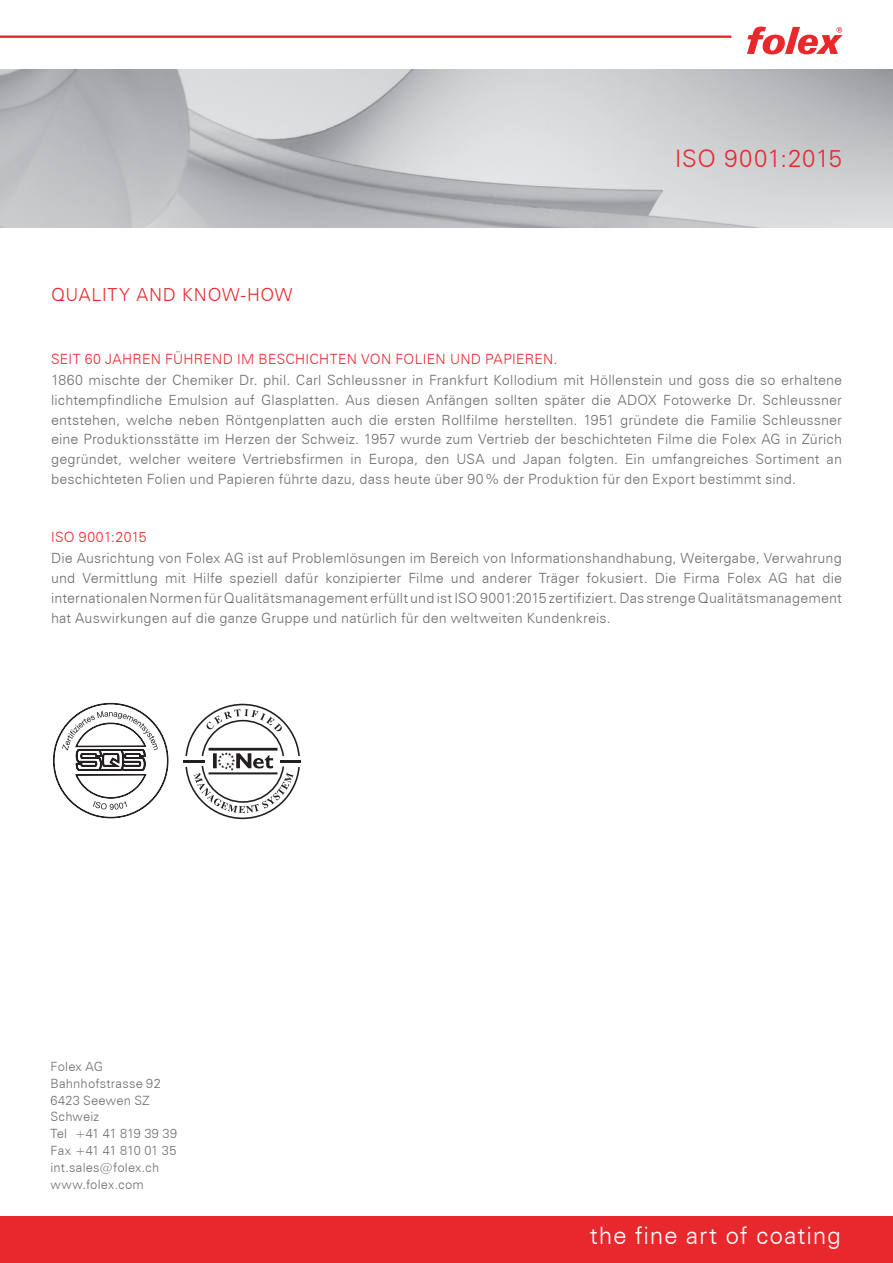
<style>
.page{position:relative;width:893px;height:1263px;background:#fff}
.page>*{position:absolute;margin:0;border:0;box-sizing:border-box;transform-origin:0 0}
.grundtext{font:300 24px "Zurich BT";letter-spacing:.035em;color:#fff}
.newsletter{font:300 24px "Zurich BT";letter-spacing:.035em;color:#e9282d}
.titel{font:300 18px "Zurich BT";letter-spacing:.035em;color:#e9282d}
._1_9-P_Prod_Beschr{font:300 14.1px/19.8px "Zurich BT";letter-spacing:.01em;color:#6c6d70;text-align:justify}
._01übertitelchen{font:300 14.1px "Zurich BT";letter-spacing:.02em;color:#e9282d}
.adresse{font:300 12.75px "Zurich BT";letter-spacing:.015em;color:#6c6d70}
.adresse-2{font:300 12.75px "Zurich BT";letter-spacing:-.01em;color:#6c6d70}
.adresse-3{font:300 12.75px "Zurich BT";letter-spacing:-.005em;color:#6c6d70}
</style>
<div class="page">
<hr style="left:0;top:35px;width:731px;height:3px;background:#e9282d">
<svg style="left:747px;top:27px;width:95px;height:27px"></svg>
<div style="left:0;top:1216px;width:893px;height:47px;background:#e9282d"></div>
<svg style="left:185px;top:703px;width:116px;height:117px"></svg>
<hr style="left:183px;top:760px;width:22px;height:3px;background:#231f20">
<hr style="left:280px;top:760px;width:21px;height:2px;background:#231f20">
<svg style="left:53px;top:702px;width:116px;height:117px"></svg>
<p class="titel" style="left:51px;top:284px;width:243px">QUALITY AND KNOW-HOW</p>
<p class="newsletter" style="left:675px;top:144px;width:168px">ISO 9001:2015</p>
<p class="_01übertitelchen" style="left:51px;top:350px;width:508px">SEIT 60 JAHREN FÜHREND IM BESCHICHTEN VON FOLIEN UND PAPIEREN.</p>
<p class="_1_9-P_Prod_Beschr" style="left:51px;top:370px;width:792px">1860 mischte der Chemiker Dr. phil. Carl Schleussner in Frankfurt Kollodium mit Höllenstein und goss die so erhaltene lichtempfindliche Emulsion auf Glasplatten. Aus diesen Anfängen sollten später die ADOX Fotowerke Dr. Schleussner entstehen, welche neben Röntgenplatten auch die ersten Rollfilme herstellten. 1951 gründete die Familie Schleussner eine Produktionsstätte im Herzen der Schweiz. 1957 wurde zum Vertrieb der beschichteten Filme die Folex AG in Zürich gegründet, welcher weitere Vertriebsfirmen in Europa, den USA und Japan folgten. Ein umfangreiches Sortiment an beschichteten Folien und Papieren führte dazu, dass heute über 90% der Produktion für den Export bestimmt sind.</p>
<p class="_01übertitelchen" style="left:51px;top:528px;width:97px">ISO 9001:2015</p>
<p class="_1_9-P_Prod_Beschr" style="left:51px;top:548px;width:792px">Die Ausrichtung von Folex AG ist auf Problemlösungen im Bereich von Informationshandhabung, Weitergabe, Verwahrung und Vermittlung mit Hilfe speziell dafür konzipierter Filme und anderer Träger fokusiert. Die Firma Folex AG hat die internationalen Normen für Qualitätsmanagement erfüllt und ist ISO 9001:2015 zertifiziert. Das strenge Qualitätsmanagement hat Auswirkungen auf die ganze Gruppe und natürlich für den weltweiten Kundenkreis.</p>
<p class="adresse" style="left:50px;top:1059px;width:54px">Folex AG</p>
<p class="adresse" style="left:50px;top:1075px;width:112px">Bahnhofstrasse 92</p>
<p class="adresse" style="left:50px;top:1092px;width:101px">6423 Seewen SZ</p>
<p class="adresse" style="left:50px;top:1109px;width:50px">Schweiz</p>
<p class="adresse-2" style="left:50px;top:1126px;width:128px">Tel +41 41 819 39 39</p>
<p class="adresse-3" style="left:50px;top:1143px;width:127px">Fax +41 41 810 01 35</p>
<p class="adresse" style="left:50px;top:1159px;width:110px">int.sales@folex.ch</p>
<p class="adresse" style="left:50px;top:1176px;width:95px">www.folex.com</p>
<p class="grundtext" style="left:590px;top:1221px;width:253px">the fine art of coating</p>
</div>
